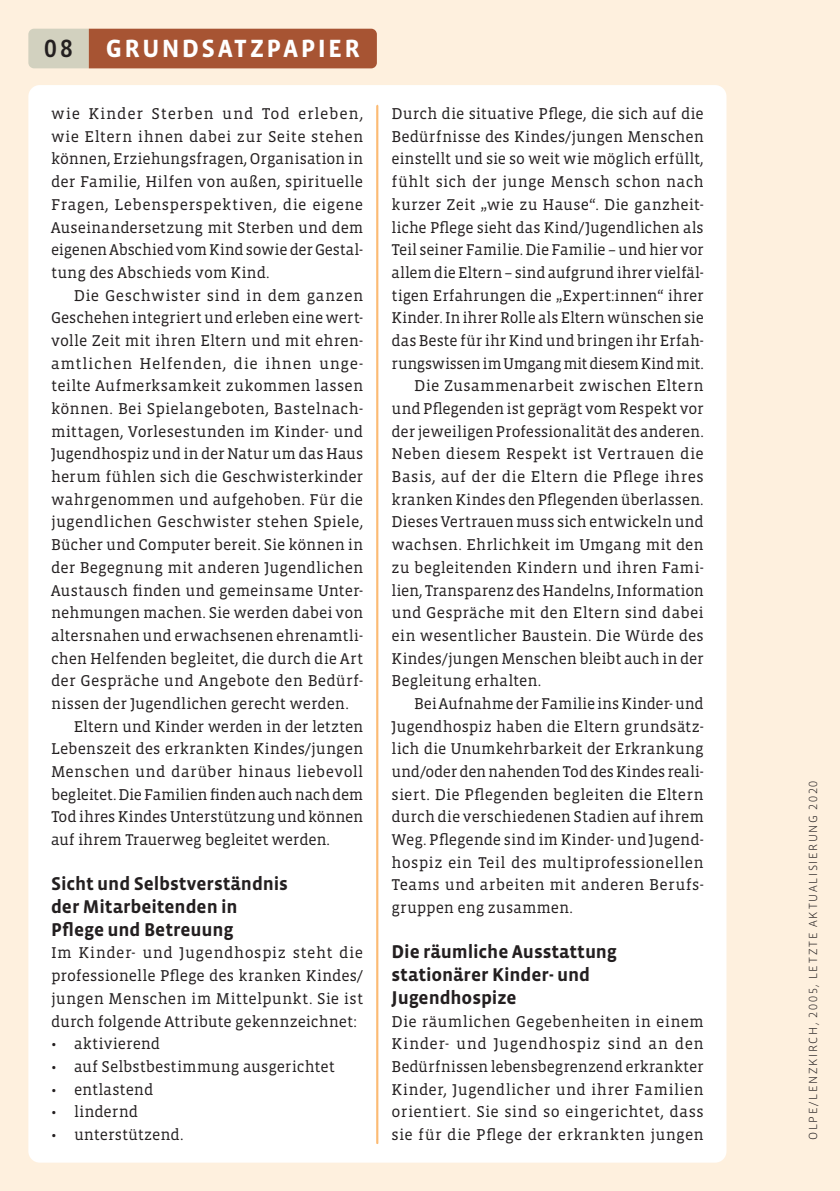
<style>
.page{position:relative;width:840px;height:1191px;background:#fff}
.page>*{position:absolute;margin:0;border:0;box-sizing:border-box;transform-origin:0 0}
.t1{font:700 25.6px "Vista Sans OT";letter-spacing:.09em;color:#fff}
.t2{font:500 25.6px "Vista Sans OT";color:#231f20}
.t3{font:700 18.8px/22.6px "Vista Sans OT";letter-spacing:-.005em;color:#231f20}
.t4{font:16px/22.6px "Vista Slab OT";color:#231f20;text-align:justify}
.t5{font:16px "Vista Slab OT";letter-spacing:.02em;color:#231f20}
.t6{font:16px "Vista Slab OT";letter-spacing:-.02em;color:#231f20}
.t7{font:16px "Vista Slab OT";letter-spacing:.035em;color:#231f20}
.t8{font:16px "Vista Slab OT";letter-spacing:.025em;color:#231f20}
.t9{font:300 12px "Vista Sans OT";letter-spacing:.135em;color:#231f20}
</style>
<div class="page">
<div style="left:0;top:0;width:839px;height:1191px;background:#fef0de"></div>
<div style="left:28px;top:85px;width:698px;height:1077px;background:#fff;border-radius:11px"></div>
<svg style="left:28px;top:29px;width:348px;height:39px;background:#ae6a4c"></svg>
<svg style="left:376px;top:105px;width:2px;height:1038px;background:#fcc181"></svg>
<h1 class="t2" style="left:44px;top:35px;width:30px">08</h1>
<h1 class="t1" style="left:106px;top:35px;width:255px">GRUNDSATZPAPIER</h1>
<p class="t4" style="left:51px;top:103px;width:313px">wie Kinder Sterben und Tod erleben, wie Eltern ihnen dabei zur Seite stehen können, Erziehungsfragen, Organisation in der Familie, Hilfen von außen, spirituelle Fragen, Lebensperspektiven, die eigene Auseinandersetzung mit Sterben und dem eigenen Abschied vom Kind sowie der Gestal&shy;tung des Abschieds vom Kind.</p>
<p class="t8" style="left:74px;top:287px;width:291px">Die Geschwister sind in dem ganzen</p>
<p class="t4" style="left:51px;top:307px;width:313px">Geschehen integriert und erleben eine wert-</p>
<p class="t4" style="left:51px;top:329px;width:313px">volle Zeit mit ihren Eltern und mit ehren-</p>
<p class="t7" style="left:51px;top:355px;width:313px">amtlichen Helfenden, die ihnen unge-</p>
<p class="t4" style="left:51px;top:375px;width:313px">teilte Aufmerksamkeit zukommen lassen</p>
<p class="t4" style="left:51px;top:397px;width:313px">können. Bei Spielangeboten, Bastelnach-</p>
<p class="t4" style="left:51px;top:420px;width:313px">mittagen, Vorlesestunden im Kinder- und</p>
<p class="t4" style="left:51px;top:443px;width:313px">Jugendhospiz und in der Natur um das Haus</p>
<p class="t4" style="left:51px;top:466px;width:313px">herum fühlen sich die Geschwisterkinder</p>
<p class="t4" style="left:51px;top:488px;width:313px">wahrgenommen und aufgehoben. Für die</p>
<p class="t4" style="left:51px;top:511px;width:313px">jugendlichen Geschwister stehen Spiele,</p>
<p class="t4" style="left:51px;top:534px;width:313px">Bücher und Computer bereit. Sie können in</p>
<p class="t4" style="left:51px;top:556px;width:313px">der Begegnung mit anderen Jugendlichen</p>
<p class="t4" style="left:51px;top:579px;width:313px">Austausch finden und gemeinsame Unter-</p>
<p class="t4" style="left:51px;top:602px;width:313px">nehmungen machen. Sie werden dabei von</p>
<p class="t4" style="left:51px;top:624px;width:313px">altersnahen und erwachsenen ehrenamtli-</p>
<p class="t4" style="left:51px;top:647px;width:313px">chen Helfenden begleitet, die durch die Art</p>
<p class="t4" style="left:51px;top:670px;width:313px">der Gespräche und Angebote den Bedürf-</p>
<p class="t4" style="left:51px;top:692px;width:299px">nissen der Jugendlichen gerecht werden.</p>
<p class="t4" style="left:74px;top:715px;width:291px">Eltern und Kinder werden in der letzten</p>
<p class="t4" style="left:51px;top:738px;width:313px">Lebenszeit des erkrankten Kindes/jungen</p>
<p class="t5" style="left:51px;top:763px;width:313px">Menschen und darüber hinaus liebevoll</p>
<p class="t6" style="left:51px;top:786px;width:313px">begleitet. Die Familien finden auch nach dem</p>
<p class="t4" style="left:51px;top:806px;width:313px">Tod ihres Kindes Unterstützung und können</p>
<p class="t4" style="left:51px;top:828px;width:280px">auf ihrem Trauerweg begleitet werden.</p>
<p class="t3" style="left:51px;top:873px;width:238px">Sicht und Selbstverständnis der Mitarbeitenden in<br>Pflege und Betreuung</p>
<p class="t4" style="left:51px;top:942px;width:313px">Im Kinder- und Jugendhospiz steht die professionelle Pflege des kranken Kindes/ jungen Menschen im Mittelpunkt. Sie ist durch folgende Attribute gekennzeichnet:</p>
<p class="t4" style="left:51px;top:1032px;width:111px">• aktivierend</p>
<p class="t4" style="left:51px;top:1055px;width:285px">• auf Selbstbestimmung ausgerichtet</p>
<p class="t4" style="left:51px;top:1078px;width:104px">• entlastend</p>
<p class="t4" style="left:51px;top:1100px;width:88px">• lindernd</p>
<p class="t4" style="left:51px;top:1123px;width:134px">• unterstützend.</p>
<p class="t4" style="left:391px;top:103px;width:313px">Durch die situative Pflege, die sich auf die</p>
<p class="t4" style="left:391px;top:125px;width:313px">Bedürfnisse des Kindes/jungen Menschen</p>
<p class="t4" style="left:391px;top:148px;width:313px">einstellt und sie so weit wie möglich erfüllt,</p>
<p class="t5" style="left:391px;top:173px;width:313px">fühlt sich der junge Mensch schon nach</p>
<p class="t4" style="left:391px;top:193px;width:313px">kurzer Zeit „wie zu Hause“. Die ganzheit-</p>
<p class="t4" style="left:391px;top:216px;width:313px">liche Pflege sieht das Kind/Jugendlichen als</p>
<p class="t4" style="left:391px;top:239px;width:313px">Teil seiner Familie. Die Familie – und hier vor</p>
<p class="t4" style="left:391px;top:261px;width:313px">allem die Eltern – sind aufgrund ihrer vielfäl-</p>
<p class="t4" style="left:391px;top:284px;width:313px">tigen Erfahrungen die „Expert:innen“ ihrer</p>
<p class="t4" style="left:391px;top:307px;width:313px">Kinder. In ihrer Rolle als Eltern wünschen sie</p>
<p class="t4" style="left:391px;top:329px;width:313px">das Beste für ihr Kind und bringen ihr Erfah-</p>
<p class="t6" style="left:391px;top:355px;width:313px">rungswissen im Umgang mit diesem Kind mit.</p>
<p class="t4" style="left:414px;top:375px;width:291px">Die Zusammenarbeit zwischen Eltern</p>
<p class="t4" style="left:391px;top:397px;width:313px">und Pflegenden ist geprägt vom Respekt vor</p>
<p class="t4" style="left:391px;top:420px;width:313px">der jeweiligen Professionalität des anderen.</p>
<p class="t5" style="left:391px;top:446px;width:313px">Neben diesem Respekt ist Vertrauen die</p>
<p class="t5" style="left:391px;top:468px;width:313px">Basis, auf der die Eltern die Pflege ihres</p>
<p class="t4" style="left:391px;top:488px;width:313px">kranken Kindes den Pflegenden überlassen.</p>
<p class="t4" style="left:391px;top:511px;width:313px">Dieses Vertrauen muss sich entwickeln und</p>
<p class="t4" style="left:391px;top:534px;width:313px">wachsen. Ehrlichkeit im Umgang mit den</p>
<p class="t4" style="left:391px;top:556px;width:313px">zu begleitenden Kindern und ihren Fami-</p>
<p class="t4" style="left:391px;top:579px;width:313px">lien, Transparenz des Handelns, Information</p>
<p class="t4" style="left:391px;top:602px;width:313px">und Gespräche mit den Eltern sind dabei</p>
<p class="t4" style="left:391px;top:624px;width:313px">ein wesentlicher Baustein. Die Würde des</p>
<p class="t4" style="left:391px;top:647px;width:313px">Kindes/jungen Menschen bleibt auch in der</p>
<p class="t4" style="left:391px;top:670px;width:151px">Begleitung erhalten.</p>
<p class="t4" style="left:414px;top:692px;width:291px">Bei Aufnahme der Familie ins Kinder- und</p>
<p class="t4" style="left:391px;top:715px;width:313px">Jugendhospiz haben die Eltern grundsätz-</p>
<p class="t4" style="left:391px;top:738px;width:313px">lich die Unumkehrbarkeit der Erkrankung</p>
<p class="t4" style="left:391px;top:760px;width:313px">und/oder den nahenden Tod des Kindes reali-</p>
<p class="t4" style="left:391px;top:783px;width:313px">siert. Die Pflegenden begleiten die Eltern</p>
<p class="t4" style="left:391px;top:806px;width:313px">durch die verschiedenen Stadien auf ihrem</p>
<p class="t4" style="left:391px;top:828px;width:313px">Weg. Pflegende sind im Kinder- und Jugend-</p>
<p class="t4" style="left:391px;top:851px;width:313px">hospiz ein Teil des multiprofessionellen</p>
<p class="t4" style="left:391px;top:874px;width:313px">Teams und arbeiten mit anderen Berufs-</p>
<p class="t4" style="left:391px;top:896px;width:183px">gruppen eng zusammen.</p>
<p class="t3" style="left:391px;top:941px;width:227px">Die räumliche Ausstattung stationärer Kinder- und<br>Jugendhospize</p>
<p class="t4" style="left:391px;top:1010px;width:313px">Die räumlichen Gegebenheiten in einem Kinder- und Jugendhospiz sind an den Bedürfnissen lebensbegrenzend erkrankter Kinder, Jugendlicher und ihrer Familien orientiert. Sie sind so eingerichtet, dass sie für die Pflege der erkrankten jungen</p>
<p class="t9" style="left:806px;top:1140px;width:361px;rotate:-90deg">OLPE/LENZKIRCH, 2005, LETZTE AKTUALISIERUNG 2020</p>
</div>
